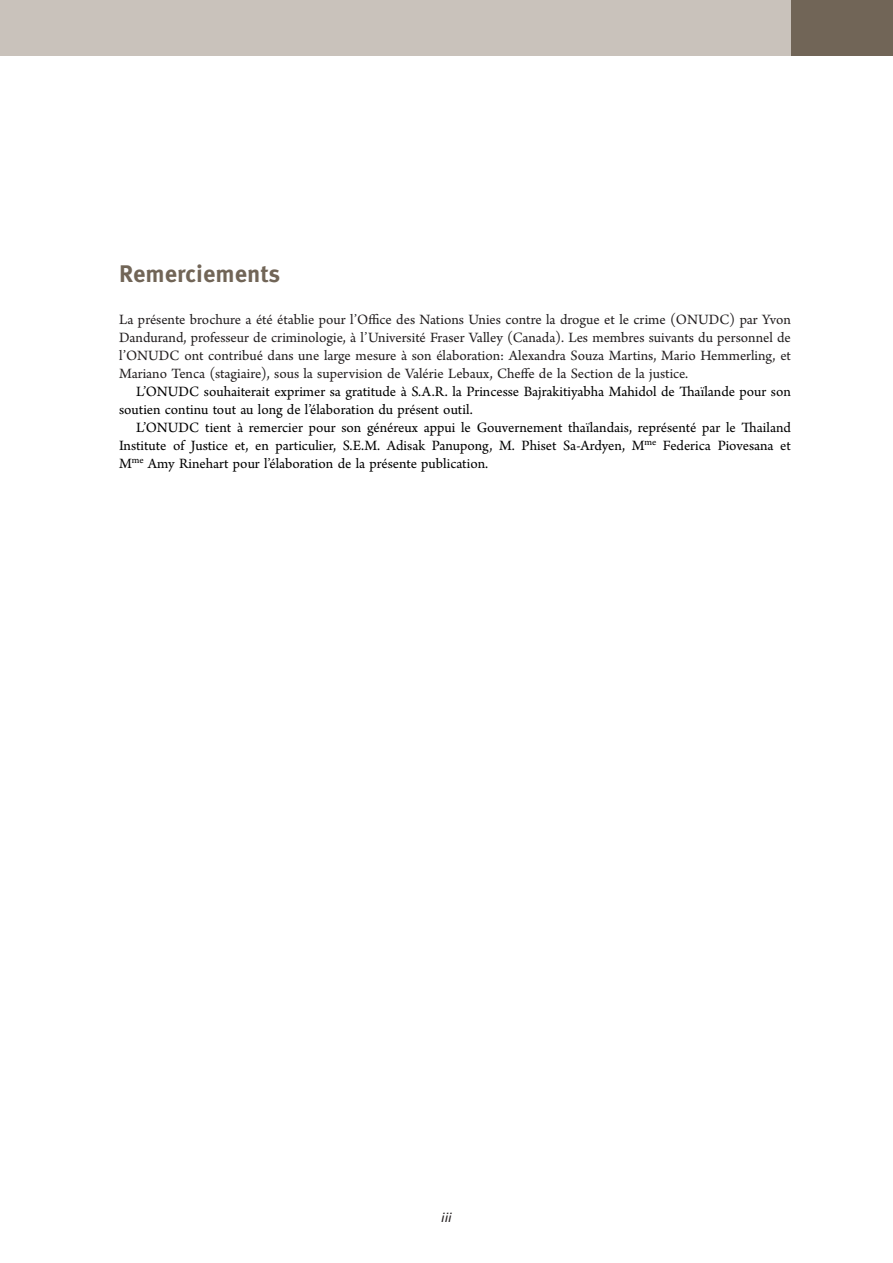
<style>
.page{position:relative;width:893px;height:1263px;background:#fff}
.page>*{position:absolute;margin:0;border:0;box-sizing:border-box;transform-origin:0 0}
.t1{font:700 24px "Meta OT";color:#716557}
.t2{font:15px/18px "Arno Pro";color:#000}
.t3{font:15px/18px "Arno Pro";color:#231f20;text-align:justify}
.t4{font:italic 12.75px "Frutiger LT Std";color:#231f20}
</style>
<div class="page">
<div style="left:0;top:0;width:893px;height:55px;background:#c9c2bb"></div>
<div style="left:791px;top:0;width:102px;height:55px;background:#716557"></div>
<h1 class="t1" style="left:119px;top:258px;width:163px">Remerciements</h1>
<p class="t3" style="left:119px;top:311px;width:673px">La présente brochure a été établie pour l’Office des Nations Unies contre la drogue et le crime (ONUDC) par Yvon Dandurand, professeur de criminologie, à l’Université Fraser Valley (Canada). Les membres suivants du personnel de l’ONUDC ont contribué dans une large mesure à son élaboration: Alexandra Souza Martins, Mario Hemmerling, et Mariano Tenca (stagiaire), sous la supervision de Valérie Lebaux, Cheffe de la Section de la justice.</p>
<p class="t2" style="left:119px;top:383px;width:673px;text-indent:17px">L’ONUDC souhaiterait exprimer sa gratitude à S.A.R. la Princesse Bajrakitiyabha Mahidol de Thaïlande pour son soutien continu tout au long de l’élaboration du présent outil.</p>
<p class="t2" style="left:119px;top:419px;width:673px;text-align:justify;text-indent:17px">L’ONUDC tient à remercier pour son généreux appui le Gouvernement thaïlandais, représenté par le Thailand Institute of Justice et, en particulier, S.E.M. Adisak Panupong, M. Phiset Sa-Ardyen, M<sup>me</sup> Federica Piovesana et M<sup>me</sup> Amy Rinehart pour l’élaboration de la présente publication.</p>
<p class="t4" style="left:441px;top:1210px;width:12px">iii</p>
</div>
